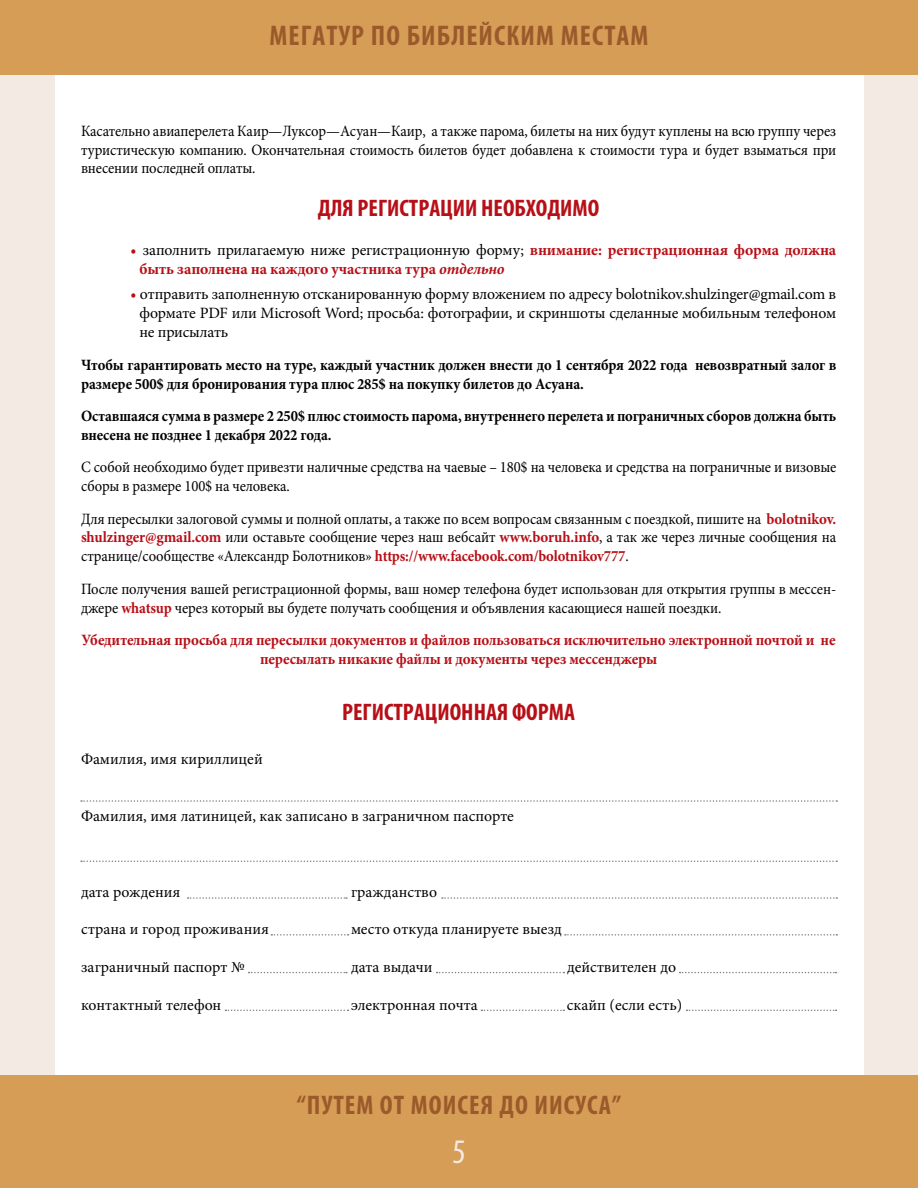
<style>
.page{position:relative;width:918px;height:1188px;background:#fff}
.page>*{position:absolute;margin:0;border:0;box-sizing:border-box;transform-origin:0 0}
.t1{font:condensed 34.5px "Myriad Pro";color:#f4eae4}
.t2{font:700 condensed 28.5px "Myriad Pro";letter-spacing:.04em;color:#9b5a2b}
.t3{font:700 condensed 27px "Myriad Pro";letter-spacing:.04em;color:#9b5a2b}
.header_red{font:700 condensed 24px "Myriad Pro";color:#b70f17}
.pf{font:15.75px/18.9px "Minion Pro";letter-spacing:-.005em;color:#000;text-align:justify;scale:.93 1}
.pf-2{font:15.75px/18.9px "Minion Pro";letter-spacing:-.005em;color:#000;text-align:justify}
.pf-3{font:700 15.75px/18.9px "Minion Pro";letter-spacing:-.01em;color:#000;scale:.93 1}
.header_red-2{font:700 15.75px/18.9px "Minion Pro";letter-spacing:-.01em;color:#b70f17;scale:.95 1}
.s1{font-weight:400;color:#000}
.s2{font-style:italic}
.s3{font-weight:700;color:#b70f17}
</style>
<div class="page">
<div style="left:0;top:0;width:55px;height:1187px;background:#f4eae4"></div>
<div style="left:864px;top:1px;width:54px;height:1187px;background:#f4eae4"></div>
<div style="left:0;top:1075px;width:918px;height:113px;background:#d69d56"></div>
<div style="left:0;top:0;width:918px;height:75px;background:#d69d56"></div>
<svg style="left:81px;top:800px;width:756px;height:2px"></svg>
<svg style="left:81px;top:861px;width:756px;height:1px"></svg>
<svg style="left:188px;top:897px;width:159px;height:2px"></svg>
<svg style="left:271px;top:934px;width:78px;height:2px"></svg>
<svg style="left:249px;top:972px;width:98px;height:1px"></svg>
<svg style="left:225px;top:1010px;width:124px;height:1px"></svg>
<svg style="left:481px;top:1010px;width:83px;height:1px"></svg>
<svg style="left:687px;top:1010px;width:150px;height:1px"></svg>
<svg style="left:437px;top:972px;width:127px;height:1px"></svg>
<svg style="left:680px;top:972px;width:156px;height:1px"></svg>
<svg style="left:565px;top:934px;width:272px;height:2px"></svg>
<svg style="left:442px;top:897px;width:395px;height:2px"></svg>
<h2 class="t2" style="left:269px;top:17px;width:381px">МЕГАТУР ПО БИБЛЕЙСКИМ МЕСТАМ</h2>
<p class="pf" style="left:81px;top:121px;width:814px">Касательно авиаперелета Каир—Луксор—Асуан—Каир, а также парома, билеты на них будут куплены на всю группу через туристическую компанию. Окончательная стоимость билетов будет добавлена к стоимости тура и будет взыматься при внесении последней оплаты.</p>
<p class="header_red" style="left:318px;top:193px;width:283px">ДЛЯ РЕГИСТРАЦИИ НЕОБХОДИМО</p>
<p class="header_red-2" style="left:140px;top:240px;width:735px;text-indent:-9px">• <span class="s1">заполнить прилагаемую ниже регистрационную форму;</span> внимание: регистрационная форма должна быть заполнена на каждого участника тура <span class="s2">отдельно</span></p>
<p class="pf-2" style="left:140px;top:285px;width:698px;text-indent:-9px"><span class="s3">•</span> отправить заполненную отсканированную форму вложением по адресу bolotnikov.shulzinger@gmail.com в формате PDF или Microsoft Word; просьба: фотографии, и скриншоты сделанные мобильным телефоном не присылать</p>
<p class="pf-3" style="left:81px;top:355px;width:814px">Чтобы гарантировать место на туре, каждый участник должен внести до 1 сентября 2022 года невозвратный залог в размере 500$ для бронирования тура плюс 285$ на покупку билетов до Асуана.</p>
<p class="pf-3" style="left:81px;top:406px;width:814px">Оставшаяся сумма в размере 2 250$ плюс стоимость парома, внутреннего перелета и пограничных сборов должна быть внесена не позднее 1 декабря 2022 года.</p>
<p class="pf" style="left:81px;top:458px;width:814px">С собой необходимо будет привезти наличные средства на чаевые – 180$ на человека и средства на пограничные и визовые сборы в размере 100$ на человека.</p>
<p class="pf" style="left:81px;top:509px;width:814px">Для пересылки залоговой суммы и полной оплаты, а также по всем вопросам связанным с поездкой, пишите на <span class="s3">bolotnikov. shulzinger@gmail.com</span> или оставьте сообщение через наш вебсайт <span class="s3">www.boruh.info</span>, а так же через личные сообщения на странице/сообществе «Александр Болотников» <span class="s3">https://www.facebook.com/bolotnikov777</span>.</p>
<p class="pf" style="left:81px;top:579px;width:814px">После получения вашей регистрационной формы, ваш номер телефона будет использован для открытия группы в мессен&shy;джере <span class="s3">whatsup</span> через который вы будете получать сообщения и объявления касающиеся нашей поездки.</p>
<p class="header_red-2" style="left:82px;top:630px;width:795px;text-align:center">Убедительная просьба для пересылки документов и файлов пользоваться исключительно электронной почтой и не пересылать никакие файлы и документы через мессенджеры</p>
<p class="header_red" style="left:342px;top:697px;width:234px">РЕГИСТРАЦИОННАЯ ФОРМА</p>
<p class="pf-2" style="left:81px;top:750px;width:183px">Фамилия, имя кириллицей</p>
<p class="pf-2" style="left:81px;top:807px;width:434px">Фамилия, имя латиницей, как записано в заграничном паспорте</p>
<p class="pf-2" style="left:81px;top:882px;width:101px">дата рождения</p>
<p class="pf-2" style="left:351px;top:882px;width:88px">гражданство</p>
<p class="pf-2" style="left:81px;top:920px;width:190px">страна и город проживания</p>
<p class="pf-2" style="left:351px;top:920px;width:212px">место откуда планируете выезд</p>
<p class="pf-2" style="left:81px;top:958px;width:165px">заграничный паспорт №</p>
<p class="pf-2" style="left:351px;top:958px;width:83px">дата выдачи</p>
<p class="pf-2" style="left:567px;top:958px;width:111px">действителен до</p>
<p class="pf-2" style="left:81px;top:996px;width:142px">контактный телефон</p>
<p class="pf-2" style="left:351px;top:996px;width:128px">электронная почта</p>
<p class="pf-2" style="left:567px;top:996px;width:117px">скайп (если есть)</p>
<h3 class="t3" style="left:297px;top:1088px;width:326px">“ПУТЕМ ОТ МОИСЕЯ ДО ИИСУСА”</h3>
<h1 class="t1" style="left:452px;top:1130px;width:15px">5</h1>
</div>
